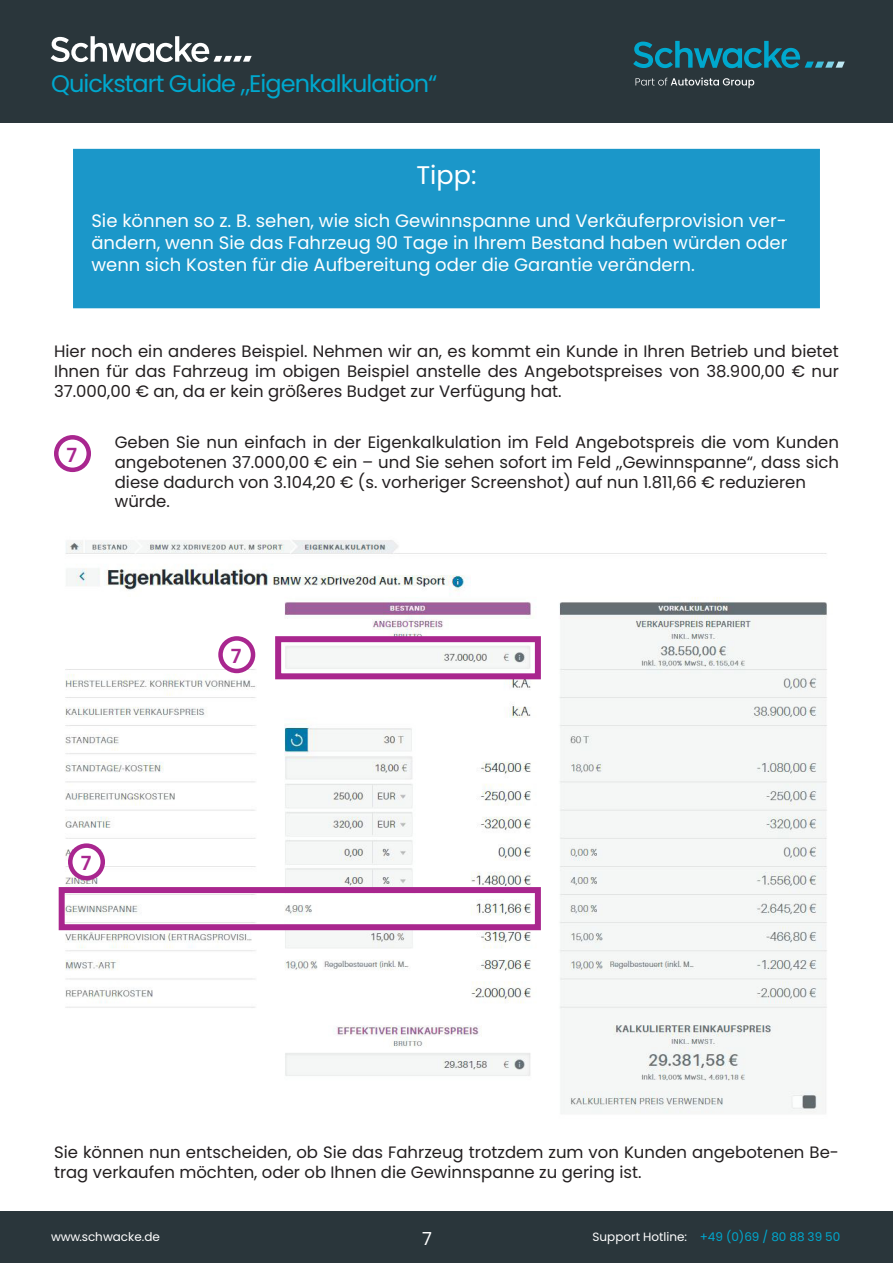
<style>
.page{position:relative;width:893px;height:1263px;background:#fff}
.page>*{position:absolute;margin:0;border:0;box-sizing:border-box;transform-origin:0 0}
.t1{font:25.5px "Poppins";color:#fff}
.t2{font:24px "Poppins";letter-spacing:-.04em;color:#00a8ce}
.t3{font:600 19.5px "Poppins";color:#a9268f}
.t4{font:18px/21.6px "Poppins";color:#fff;text-align:justify}
.t5{font:16.5px/19.8px "Poppins";color:#231f20;text-align:justify}
.t6{font:12px "Poppins";color:#00a8ce}
.t7{font:12px "Poppins";color:#fff}
.s1{color:#fff}
</style>
<div class="page">
<div style="left:0;top:0;width:893px;height:122px;background:#2a363b"></div>
<svg style="left:633px;top:41px;width:212px;height:27px"></svg>
<svg style="left:635px;top:78px;width:119px;height:10px"></svg>
<div style="left:0;top:1211px;width:893px;height:52px;background:#2a363b"></div>
<svg style="left:51px;top:36px;width:201px;height:26px"></svg>
<div style="left:73px;top:149px;width:747px;height:159px;background:#1b97c9"></div>
<img style="left:58px;top:540px;width:769px;height:574px">
<div style="left:54px;top:435px;width:37px;height:37px;border:4px solid #a9268f;border-radius:50%"></div>
<svg style="left:221px;top:638px;width:32px;height:33px"></svg>
<div style="left:218px;top:636px;width:37px;height:37px;border:4px solid #a9268f;border-radius:50%"></div>
<div style="left:275px;top:636px;width:266px;height:43px;border:6px solid #a9268e"></div>
<div style="left:59px;top:887px;width:482px;height:43px;border:6px solid #a9268e"></div>
<svg style="left:70px;top:846px;width:33px;height:32px"></svg>
<div style="left:68px;top:843px;width:37px;height:37px;border:4px solid #a9268f;border-radius:50%"></div>
<h2 class="t2" style="left:51px;top:70px;width:388px">Quickstart Guide „Eigenkalkulation“</h2>
<p class="t1" style="left:416px;top:160px;width:61px">Tipp:</p>
<p class="t4" style="left:91px;top:210px;width:697px">Sie können so z. B. sehen, wie sich Gewinnspanne und Verkäuferprovision ver&shy;ändern, wenn Sie das Fahrzeug 90 Tage in Ihrem Bestand haben würden oder wenn sich Kosten für die Aufbereitung oder die Garantie verändern.</p>
<p class="t5" style="left:54px;top:342px;width:786px">Hier noch ein anderes Beispiel. Nehmen wir an, es kommt ein Kunde in Ihren Betrieb und bietet Ihnen für das Fahrzeug im obigen Beispiel anstelle des Angebotspreises von 38.900,00 € nur 37.000,00 € an, da er kein größeres Budget zur Verfügung hat.</p>
<p class="t5" style="left:115px;top:432px;width:726px">Geben Sie nun einfach in der Eigenkalkulation im Feld Angebotspreis die vom Kunden angebotenen 37.000,00 € ein – und Sie sehen sofort im Feld „Gewinnspanne“, dass sich diese dadurch von 3.104,20 € (s. vorheriger Screenshot) auf nun 1.811,66 € reduzieren</p>
<p class="t5" style="left:115px;top:492px;width:57px">würde.</p>
<p class="t3" style="left:67px;top:443px;width:12px">7</p>
<p class="t3" style="left:81px;top:852px;width:12px">7</p>
<p class="t3" style="left:231px;top:644px;width:12px">7</p>
<p class="t5" style="left:54px;top:1142px;width:786px">Sie können nun entscheiden, ob Sie das Fahrzeug trotzdem zum von Kunden angebotenen Be&shy;trag verkaufen möchten, oder ob Ihnen die Gewinnspanne zu gering ist.</p>
<p class="t7" style="left:51px;top:1229px;width:110px">www.schwacke.de</p>
<p class="t6" style="left:593px;top:1229px;width:249px"><span class="s1">Support Hotline:</span> +49 (0)69 / 80 88 39 50</p>
<p class="t4" style="left:422px;top:1228px;width:11px">7</p>
</div>
